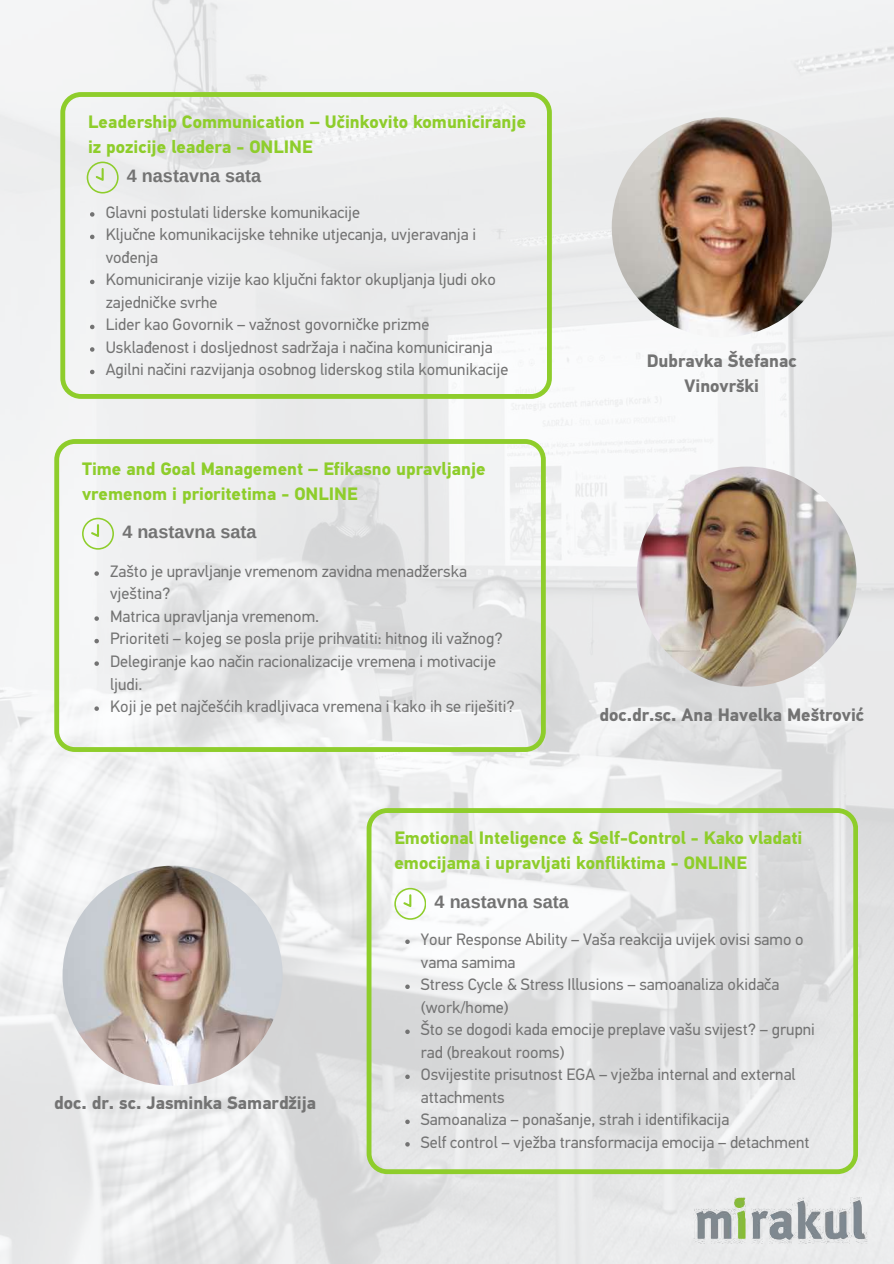
<style>
.page{position:relative;width:894px;height:1264px;background:#fff}
.page>*{position:absolute;margin:0;border:0;box-sizing:border-box;transform-origin:0 0}
.t1{font:700 18px/24.8px "PFDIN Text Pro";color:#8ecd2b}
.t2{font:700 18px/24.8px "PFDIN Text Pro";color:#737373;text-align:center}
.t3{font:700 18px "Arimo";color:#737373}
.t4{font:16.5px/22.5px "PFDIN Text Pro";color:#737373}
</style>
<div class="page">
<img style="left:0;top:0;width:893px;height:1263px">
<img style="left:682px;top:1191px;width:195px;height:54px">
<svg style="left:60px;top:92px;width:491px;height:307px;fill:#ecedee"></svg>
<img style="left:611px;top:117px;width:220px;height:220px;border-radius:50%">
<svg style="left:54px;top:439px;width:491px;height:313px;fill:#eaebec"></svg>
<svg style="left:366px;top:808px;width:491px;height:366px"></svg>
<img style="left:636px;top:466px;width:220px;height:220px;border-radius:50%">
<img style="left:62px;top:865px;width:220px;height:220px;border-radius:50%">
<svg style="left:90px;top:212px;width:4px;height:5px"></svg>
<svg style="left:90px;top:235px;width:4px;height:4px"></svg>
<svg style="left:90px;top:280px;width:4px;height:4px"></svg>
<svg style="left:90px;top:325px;width:4px;height:4px"></svg>
<svg style="left:90px;top:347px;width:4px;height:5px"></svg>
<svg style="left:90px;top:370px;width:4px;height:4px"></svg>
<svg style="left:94px;top:571px;width:5px;height:5px"></svg>
<svg style="left:94px;top:616px;width:5px;height:5px"></svg>
<svg style="left:94px;top:639px;width:5px;height:4px"></svg>
<svg style="left:94px;top:661px;width:5px;height:5px"></svg>
<svg style="left:94px;top:706px;width:5px;height:5px"></svg>
<svg style="left:405px;top:939px;width:4px;height:5px"></svg>
<svg style="left:405px;top:984px;width:4px;height:5px"></svg>
<svg style="left:405px;top:1029px;width:4px;height:5px"></svg>
<svg style="left:405px;top:1074px;width:4px;height:5px"></svg>
<svg style="left:405px;top:1119px;width:4px;height:5px"></svg>
<svg style="left:405px;top:1142px;width:4px;height:4px"></svg>
<svg style="left:87px;top:162px;width:31px;height:31px"></svg>
<svg style="left:82px;top:517px;width:31px;height:32px"></svg>
<svg style="left:394px;top:887px;width:32px;height:32px"></svg>
<p class="t1" style="left:88px;top:111px;width:439px">Leadership Communication – Učinkovito komuniciranje iz pozicije leadera - ONLINE</p>
<p class="t3" style="left:127px;top:166px;width:135px">4 nastavna sata</p>
<p class="t4" style="left:106px;top:202px;width:404px">Glavni postulati liderske komunikacije<br>Ključne komunikacijske tehnike utjecanja, uvjeravanja i vođenja<br>Komuniciranje vizije kao ključni faktor okupljanja ljudi oko zajedničke svrhe<br>Lider kao Govornik – važnost govorničke prizme Usklađenost i dosljednost sadržaja i načina komuniciranja Agilni načini razvijanja osobnog liderskog stila komunikacije</p>
<p class="t1" style="left:82px;top:458px;width:405px">Time and Goal Management – Efikasno upravljanje vremenom i prioritetima - ONLINE</p>
<p class="t3" style="left:122px;top:522px;width:135px">4 nastavna sata</p>
<p class="t4" style="left:110px;top:561px;width:406px">Zašto je upravljanje vremenom zavidna menadžerska vještina?<br>Matrica upravljanja vremenom.<br>Prioriteti – kojeg se posla prije prihvatiti: hitnog ili važnog?<br>Delegiranje kao način racionalizacije vremena i motivacije ljudi.<br>Koji je pet najčešćih kradljivaca vremena i kako ih se riješiti?</p>
<p class="t2" style="left:646px;top:350px;width:152px">Dubravka Štefanac<br>Vinovrški</p>
<p class="t2" style="left:599px;top:704px;width:266px">doc.dr.sc. Ana Havelka Meštrović</p>
<p class="t1" style="left:394px;top:826px;width:409px">Emotional Inteligence &amp; Self-Control - Kako vladati emocijama i upravljati konfliktima - ONLINE</p>
<p class="t2" style="left:54px;top:1092px;width:263px">doc. dr. sc. Jasminka Samardžija</p>
<p class="t3" style="left:434px;top:892px;width:135px">4 nastavna sata</p>
<p class="t4" style="left:421px;top:929px;width:395px">Your Response Ability – Vaša reakcija uvijek ovisi samo o vama samima<br>Stress Cycle &amp; Stress Illusions – samoanaliza okidača (work/home)<br>Što se dogodi kada emocije preplave vašu svijest? – grupni rad (breakout rooms)<br>Osvijestite prisutnost EGA – vježba internal and external attachments<br>Samoanaliza – ponašanje, strah i identifikacija<br>Self control – vježba transformacija emocija – detachment</p>
</div>
